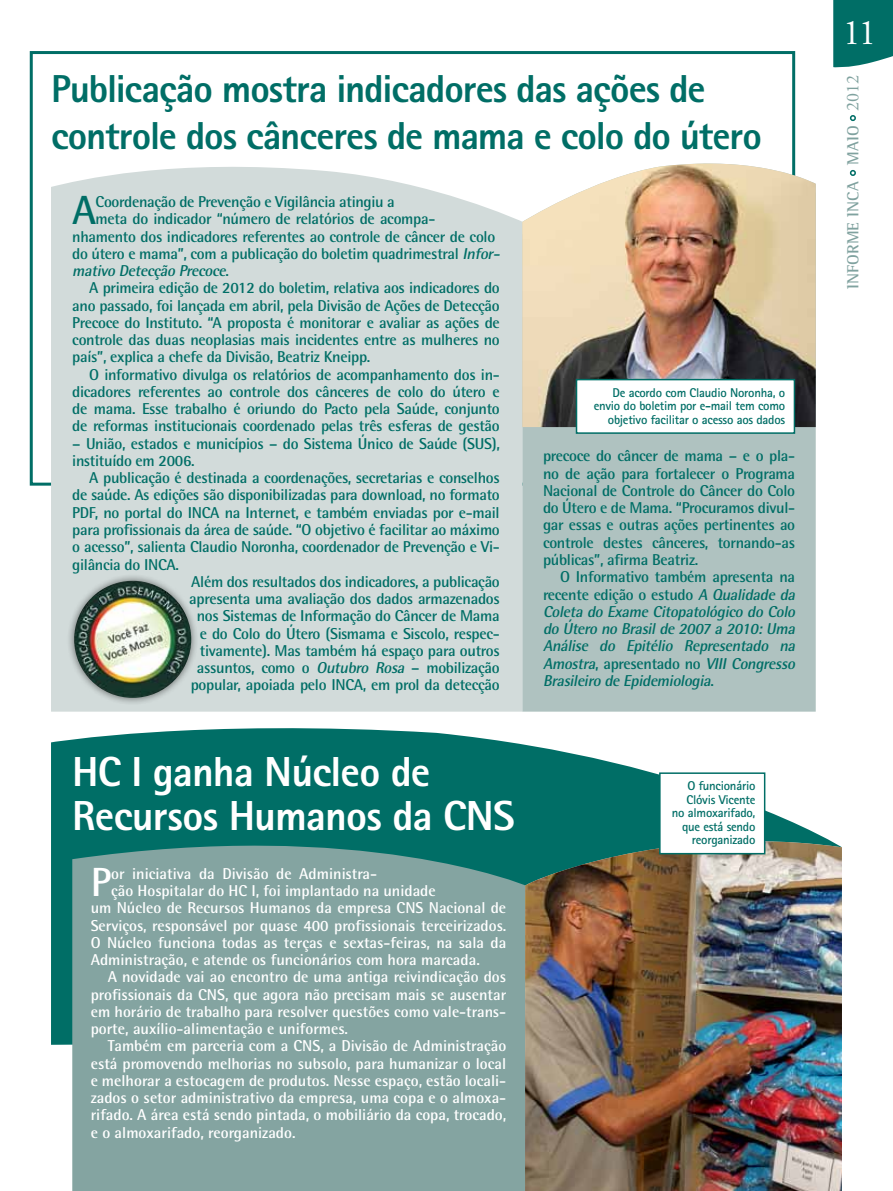
<style>
.page{position:relative;width:893px;height:1191px;background:#fff}
.page>*{position:absolute;margin:0;border:0;box-sizing:border-box;transform-origin:0 0}
.t1{font:800 42px/43.5px "Rotis Sans Serif";letter-spacing:-.02em;color:#fff}
.t2{font:700 40.8px "Rotis Semi Sans";color:#006e66}
.t3{font:700 40.8px "Rotis Semi Sans";color:#fff}
.t4{font:800 39px/46.8px "Rotis Sans Serif";letter-spacing:-.025em;color:#006e66}
.t5{font:36px "Adobe Garamond Pro";color:#fff}
.t6{font:700 16.5px "Rotis Semi Serif";letter-spacing:-.005em;color:#80a29f}
.t7{font:700 15.75px/17.2px "Rotis Semi Sans";letter-spacing:-.02em;color:#006e66}
.t8{font:700 15.75px "Rotis Semi Sans";color:#fff}
.t9{font:italic 700 15.75px/17.2px "Rotis Semi Sans";color:#006e66}
.t10{font:700 12.75px/13.5px "Rotis Sans Serif";letter-spacing:-.02em;color:#006e66;text-align:right}
.s1{font-style:italic}
.s2{font-style:normal}
.s3{font-family:"Adobe Garamond Pro";font-weight:400;font-size:18px}
</style>
<div class="page">
<div style="left:522px;top:427px;width:294px;height:284px;background:#afc2c0"></div>
<div style="left:51px;top:167px;width:471px;height:544px;background:#d2dbda"></div>
<img style="left:522px;top:154px;width:294px;height:273px">
<img style="left:522px;top:163px;width:294px;height:59px">
<div style="left:576px;top:379px;width:218px;height:54px;background:#fff"></div>
<div style="left:576px;top:379px;width:219px;height:55px;border:2px solid #006e66"></div>
<div style="left:66px;top:573px;width:133px;height:132px;background:#000;opacity:.5"></div>
<img style="left:74px;top:581px;width:117px;height:117px;border-radius:59px">
<svg style="left:51px;top:728px;width:741px;height:316px;fill:#006e66"></svg>
<svg style="left:72px;top:817px;width:453px;height:374px;background:#769e9b"></svg>
<svg style="left:525px;top:822px;width:306px;height:19px;background:#187b74"></svg>
<img style="left:525px;top:841px;width:317px;height:350px">
<div style="left:660px;top:773px;width:105px;height:80px;background:#fff"></div>
<div style="left:659px;top:772px;width:106px;height:82px;border:2px solid #006e66"></div>
<svg style="left:833px;top:0;width:60px;height:68px;background:#127870"></svg>
<svg style="left:850px;top:170px;width:6px;height:6px"></svg>
<svg style="left:850px;top:115px;width:6px;height:6px"></svg>
<h3 class="t4" style="left:51px;top:65px;width:712px">Publicação mostra indicadores das ações de controle dos cânceres de mama e colo do útero</h3>
<h2 class="t2" style="left:72px;top:185px;width:26px">A</h2>
<p class="t7" style="left:96px;top:193px;width:301px">Coordenação de Prevenção e Vigilância atingiu a</p>
<p class="t7" style="left:96px;top:210px;width:341px">meta do indicador “número de relatórios de acompa-</p>
<p class="t7" style="left:72px;top:227px;width:424px">nhamento dos indicadores referentes ao controle de câncer de colo</p>
<p class="t7" style="left:72px;top:245px;width:432px">do útero e mama”, com a publicação do boletim quadrimestral <span class="s1">Infor-</span></p>
<p class="t9" style="left:72px;top:262px;width:158px">mativo Detecção Precoce<span class="s2">.</span></p>
<p class="t7" style="left:89px;top:279px;width:412px">A primeira edição de 2012 do boletim, relativa aos indicadores do</p>
<p class="t7" style="left:72px;top:296px;width:429px">ano passado, foi lançada em abril, pela Divisão de Ações de Detecção</p>
<p class="t7" style="left:72px;top:314px;width:429px">Precoce do Instituto. “A proposta é monitorar e avaliar as ações de</p>
<p class="t7" style="left:72px;top:331px;width:429px">controle das duas neoplasias mais incidentes entre as mulheres no</p>
<p class="t7" style="left:72px;top:348px;width:300px">país”, explica a chefe da Divisão, Beatriz Kneipp.</p>
<p class="t7" style="left:89px;top:365px;width:412px">O informativo divulga os relatórios de acompanhamento dos in-</p>
<p class="t7" style="left:72px;top:383px;width:429px">dicadores referentes ao controle dos cânceres de colo do útero e</p>
<p class="t7" style="left:72px;top:400px;width:429px">de mama. Esse trabalho é oriundo do Pacto pela Saúde, conjunto</p>
<p class="t7" style="left:72px;top:417px;width:429px">de reformas institucionais coordenado pelas três esferas de gestão</p>
<p class="t7" style="left:72px;top:434px;width:429px">– União, estados e municípios – do Sistema Único de Saúde (SUS), instituído em 2006.</p>
<p class="t7" style="left:89px;top:469px;width:412px">A publicação é destinada a coordenações, secretarias e conselhos</p>
<p class="t7" style="left:72px;top:486px;width:429px">de saúde. As edições são disponibilizadas para download, no formato</p>
<p class="t7" style="left:72px;top:503px;width:429px">PDF, no portal do INCA na Internet, e também enviadas por e-mail</p>
<p class="t7" style="left:72px;top:521px;width:429px">para profissionais da área de saúde. “O objetivo é facilitar ao máximo</p>
<p class="t7" style="left:72px;top:538px;width:429px">o acesso”, salienta Claudio Noronha, coordenador de Prevenção e Vi-</p>
<p class="t7" style="left:72px;top:555px;width:108px">gilância do INCA.</p>
<p class="t7" style="left:191px;top:572px;width:310px">Além dos resultados dos indicadores, a publicação</p>
<p class="t7" style="left:189px;top:590px;width:312px">apresenta uma avaliação dos dados armazenados</p>
<p class="t7" style="left:197px;top:607px;width:304px">nos Sistemas de Informação do Câncer de Mama</p>
<p class="t7" style="left:200px;top:624px;width:302px">e do Colo do Útero (Sismama e Siscolo, respec-</p>
<p class="t7" style="left:200px;top:641px;width:301px">tivamente). Mas também há espaço para outros</p>
<p class="t7" style="left:197px;top:659px;width:304px">assuntos, como o <span class="s1">Outubro Rosa</span> – mobilização</p>
<p class="t7" style="left:191px;top:676px;width:310px">popular, apoiada pelo INCA, em prol da detecção</p>
<h1 class="t1" style="left:72px;top:750px;width:444px">HC I ganha Núcleo de<br>Recursos Humanos da CNS</h1>
<h2 class="t3" style="left:91px;top:857px;width:22px">P</h2>
<p class="t8" style="left:111px;top:864px;width:268px">or iniciativa da Divisão de Administra-</p>
<p class="t8" style="left:111px;top:881px;width:326px">ção Hospitalar do HC I, foi implantado na unidade</p>
<p class="t8" style="left:91px;top:898px;width:417px">um Núcleo de Recursos Humanos da empresa CNS Nacional de</p>
<p class="t8" style="left:91px;top:915px;width:417px">Serviços, responsável por quase 400 profissionais terceirizados.</p>
<p class="t8" style="left:91px;top:933px;width:417px">O Núcleo funciona todas as terças e sextas-feiras, na sala da</p>
<p class="t8" style="left:91px;top:950px;width:391px">Administração, e atende os funcionários com hora marcada.</p>
<p class="t8" style="left:108px;top:967px;width:400px">A novidade vai ao encontro de uma antiga reivindicação dos</p>
<p class="t8" style="left:91px;top:984px;width:417px">profissionais da CNS, que agora não precisam mais se ausentar</p>
<p class="t8" style="left:91px;top:1002px;width:417px">em horário de trabalho para resolver questões como vale-trans-</p>
<p class="t8" style="left:91px;top:1019px;width:259px">porte, auxílio-alimentação e uniformes.</p>
<p class="t8" style="left:108px;top:1036px;width:400px">Também em parceria com a CNS, a Divisão de Administração</p>
<p class="t8" style="left:91px;top:1053px;width:417px">está promovendo melhorias no subsolo, para humanizar o local</p>
<p class="t8" style="left:91px;top:1070px;width:417px">e melhorar a estocagem de produtos. Nesse espaço, estão locali-</p>
<p class="t8" style="left:91px;top:1088px;width:417px">zados o setor administrativo da empresa, uma copa e o almoxa-</p>
<p class="t8" style="left:91px;top:1105px;width:417px">rifado. A área está sendo pintada, o mobiliário da copa, trocado,</p>
<p class="t8" style="left:91px;top:1122px;width:206px">e o almoxarifado, reorganizado.</p>
<p class="t10" style="left:594px;top:385px;width:193px">De acordo com Claudio Noronha, o envio do boletim por e-mail tem como objetivo facilitar o acesso aos dados</p>
<p class="t7" style="left:543px;top:447px;width:254px;text-align:justify">precoce do câncer de mama – e o pla&shy;no de ação para fortalecer o Programa Nacional de Controle do Câncer do Colo do Útero e de Mama. “Procuramos divul&shy;gar essas e outras ações pertinentes ao controle destes cânceres, tornando-as públicas”, afirma Beatriz.</p>
<p class="t9" style="left:543px;top:568px;width:257px;text-indent:17px"><span class="s2">O Informativo também apresenta na recente edição o estudo</span> A Qualidade da Coleta do Exame Citopatológico do Colo do Útero no Brasilde 2007 a 2010:Uma Análise do Epitélio Representado na Amostra<span class="s2">, a p re s e n ta d o n o</span> VIII Congresso Brasileiro de Epidemiologia<span class="s2">.</span></p>
<p class="t10" style="left:672px;top:779px;width:85px">O funcionário<br>Clóvis Vicente no almoxarifado, que está sendo reorganizado</p>
<h3 class="t5" style="left:843px;top:11px;width:35px">11</h3>
<p class="t6" style="left:843px;top:289px;width:216px;rotate:-90deg">INFORME INCA MAIO <span class="s3">2012</span></p>
</div>
